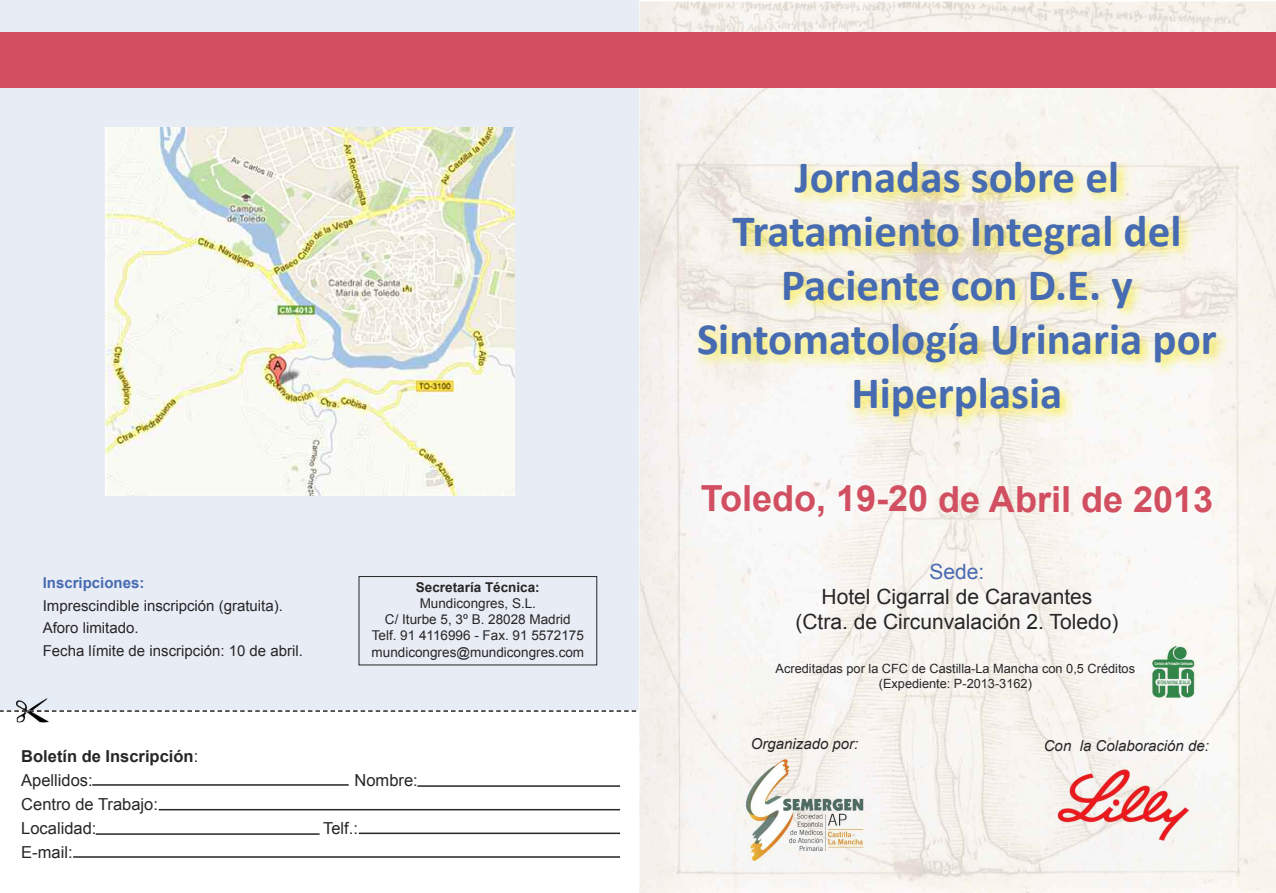
<style>
.page{position:relative;width:1276px;height:893px;background:#fff}
.page>*{position:absolute;margin:0;border:0;box-sizing:border-box;transform-origin:0 0}
.t1{font:700 45px/54px "Calibri";color:#476bb1;text-align:center}
.t2{font:700 36px "Arial";color:#d14f61}
.t3{font:21px/25.2px "Arial";color:#272627;text-align:center}
.t4{font:21px "Arial";color:#476bb1}
.t5{font:16.5px/24px "Arial";color:#272627}
.t6{font:700 16.5px/24px "Arial";color:#272627}
.t7{font:15px/22.5px "Arial";color:#272627}
.t8{font:italic 15px "Arial";color:#272627}
.t9{font:700 15px "Arial";color:#476bb1}
.t10{font:13.5px/16.2px "Arial";color:#272627;text-align:center}
.t11{font:700 13.5px "Arial";color:#272627}
.t12{font:12.75px/15.3px "Arial";color:#272627;text-align:center}
.s1{font-weight:400}
</style>
<div class="page">
<svg style="left:0;top:710px;width:636px;height:2px"></svg>
<div style="left:0;top:0;width:639px;height:709px;background:#e7ecf5"></div>
<img style="left:639px;top:2px;width:637px;height:891px">
<img style="left:725px;top:753px;width:169px;height:114px">
<div style="left:359px;top:576px;width:238px;height:89px;border:1px solid #272627"></div>
<img style="left:1055px;top:748px;width:139px;height:105px">
<img style="left:651px;top:147px;width:624px;height:308px">
<div style="left:0;top:33px;width:1276px;height:55px;background:#d14f61"></div>
<img style="left:105px;top:127px;width:409px;height:368px">
<img style="left:17px;top:712px;width:32px;height:10px">
<img style="left:17px;top:699px;width:36px;height:13px">
<hr style="left:417px;top:785px;width:203px;height:2px;background:#272627">
<hr style="left:92px;top:784px;width:257px;height:2px;background:#272627">
<hr style="left:159px;top:809px;width:461px;height:1px;background:#272627">
<hr style="left:96px;top:833px;width:224px;height:2px;background:#272627">
<hr style="left:359px;top:833px;width:261px;height:1px;background:#272627">
<hr style="left:73px;top:856px;width:547px;height:2px;background:#272627">
<img style="left:1141px;top:637px;width:64px;height:61px">
<p class="t9" style="left:43px;top:575px;width:103px">Inscripciones:</p>
<p class="t7" style="left:43px;top:594px;width:262px">Imprescindible inscripción (gratuita).<br>Aforo limitado.<br>Fecha límite de inscripción: 10 de abril.</p>
<p class="t11" style="left:416px;top:580px;width:125px">Secretaría Técnica:</p>
<p class="t10" style="left:371px;top:595px;width:214px">Mundicongres, S.L.<br>C/ Iturbe 5, 3º B. 28028 Madrid<br>Telf. 91 4116996 - Fax. 91 5572175 mundicongres@mundicongres.com</p>
<p class="t6" style="left:21px;top:745px;width:178px">Boletín de Inscripción<span class="s1">:<br>Apellidos:</span></p>
<p class="t5" style="left:21px;top:793px;width:138px">Centro de Trabajo:<br>Localidad:</p>
<p class="t5" style="left:21px;top:841px;width:53px">E-mail:</p>
<p class="t5" style="left:354px;top:769px;width:65px">Nombre:</p>
<p class="t5" style="left:323px;top:817px;width:36px">Telf.:</p>
<h1 class="t1" style="left:697px;top:154px;width:521px">Jornadas sobre el<br>Tratamiento Integral del<br>Paciente con D.E. y<br>Sintomatología Urinaria por<br>Hiperplasia</h1>
<h2 class="t2" style="left:701px;top:479px;width:514px">Toledo, 19-20 de Abril de 2013</h2>
<h3 class="t4" style="left:929px;top:560px;width:56px">Sede:</h3>
<h3 class="t3" style="left:795px;top:584px;width:324px">Hotel Cigarral de Caravantes (Ctra. de Circunvalación 2. Toledo)</h3>
<p class="t12" style="left:775px;top:661px;width:361px">Acreditadas por la CFC de Castilla-La Mancha con 0,5 Créditos (Expediente: P-2013-3162)</p>
<p class="t8" style="left:751px;top:735px;width:109px">Organizado por:</p>
<p class="t8" style="left:1043px;top:737px;width:167px">Con la Colaboración de:</p>
</div>
